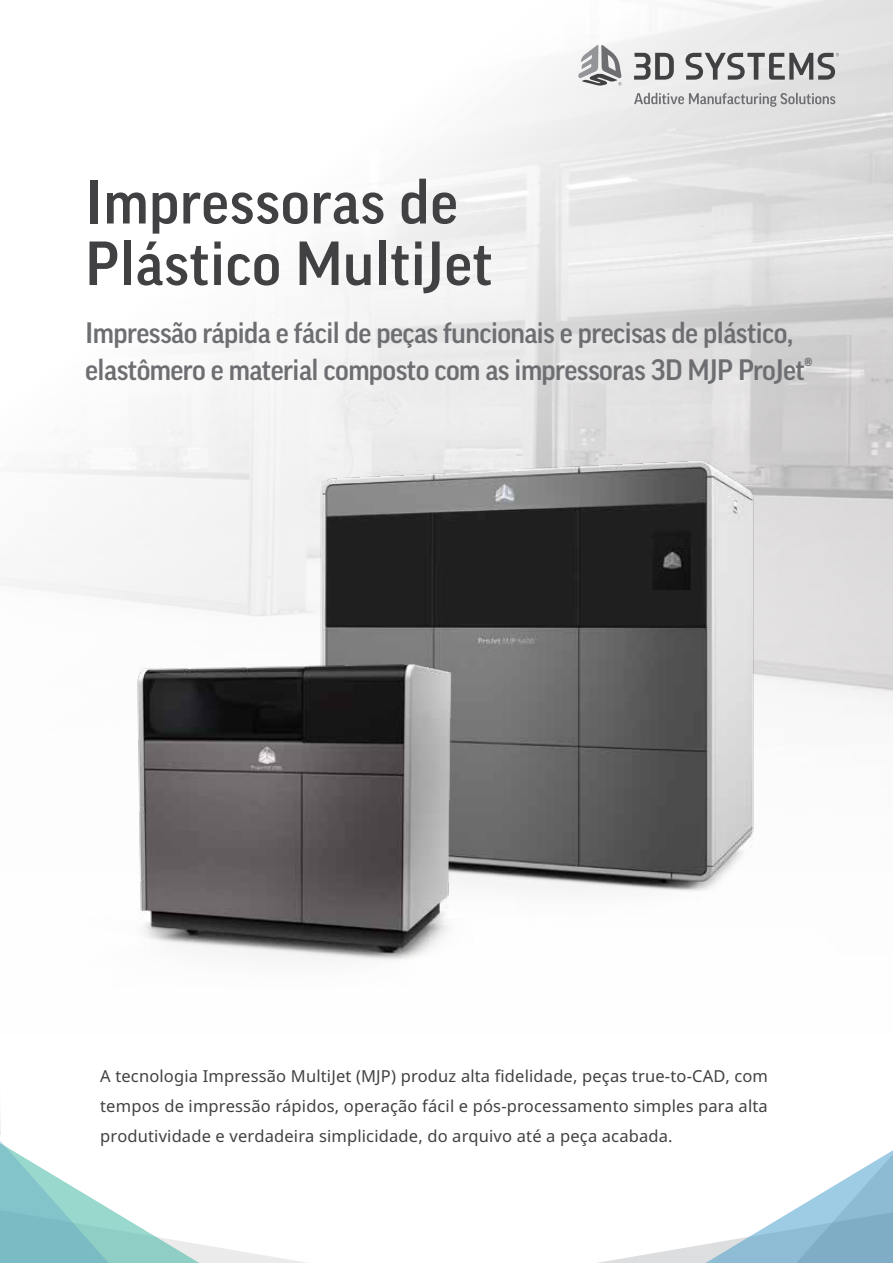
<style>
.page{position:relative;width:893px;height:1263px;background:#fff}
.page>*{position:absolute;margin:0;border:0;box-sizing:border-box;transform-origin:0 0}
.t1{font:500 60px/61.5px "Good Pro";letter-spacing:.01em;color:#414042}
.t2{font:500 28.5px/37.5px "Good Pro";letter-spacing:-.02em;color:#6d6e71}
.t3{font:16.5px/30px "Noto Sans";letter-spacing:.01em;color:#414042;text-align:justify}
</style>
<div class="page">
<svg style="left:634px;top:93px;width:201px;height:14px;background:#c1c1c2"></svg>
<svg style="left:634px;top:53px;width:40px;height:27px"></svg>
<svg style="left:685px;top:53px;width:154px;height:27px;background:#a6a5a6"></svg>
<svg style="left:578px;top:45px;width:44px;height:41px"></svg>
<svg style="left:0;top:1120px;width:306px;height:143px"></svg>
<svg style="left:598px;top:1150px;width:295px;height:113px"></svg>
<img style="left:123px;top:418px;width:770px;height:473px">
<img style="left:123px;top:607px;width:519px;height:353px">
<h1 class="t1" style="left:85px;top:171px;width:409px">Impressoras de<br>Plástico MultiJet</h1>
<h2 class="t2" style="left:85px;top:314px;width:728px">Impressão rápida e fácil de peças funcionais e precisas de plástico, elastômero e material composto com as impressoras 3D MJP ProJet®</h2>
<p class="t3" style="left:100px;top:1061px;width:669px">A tecnologia Impressão MultiJet (MJP) produz alta fidelidade, peças true-to-CAD, com tempos de impressão rápidos, operação fácil e pós-processamento simples para alta produtividade e verdadeira simplicidade, do arquivo até a peça acabada.</p>
</div>
